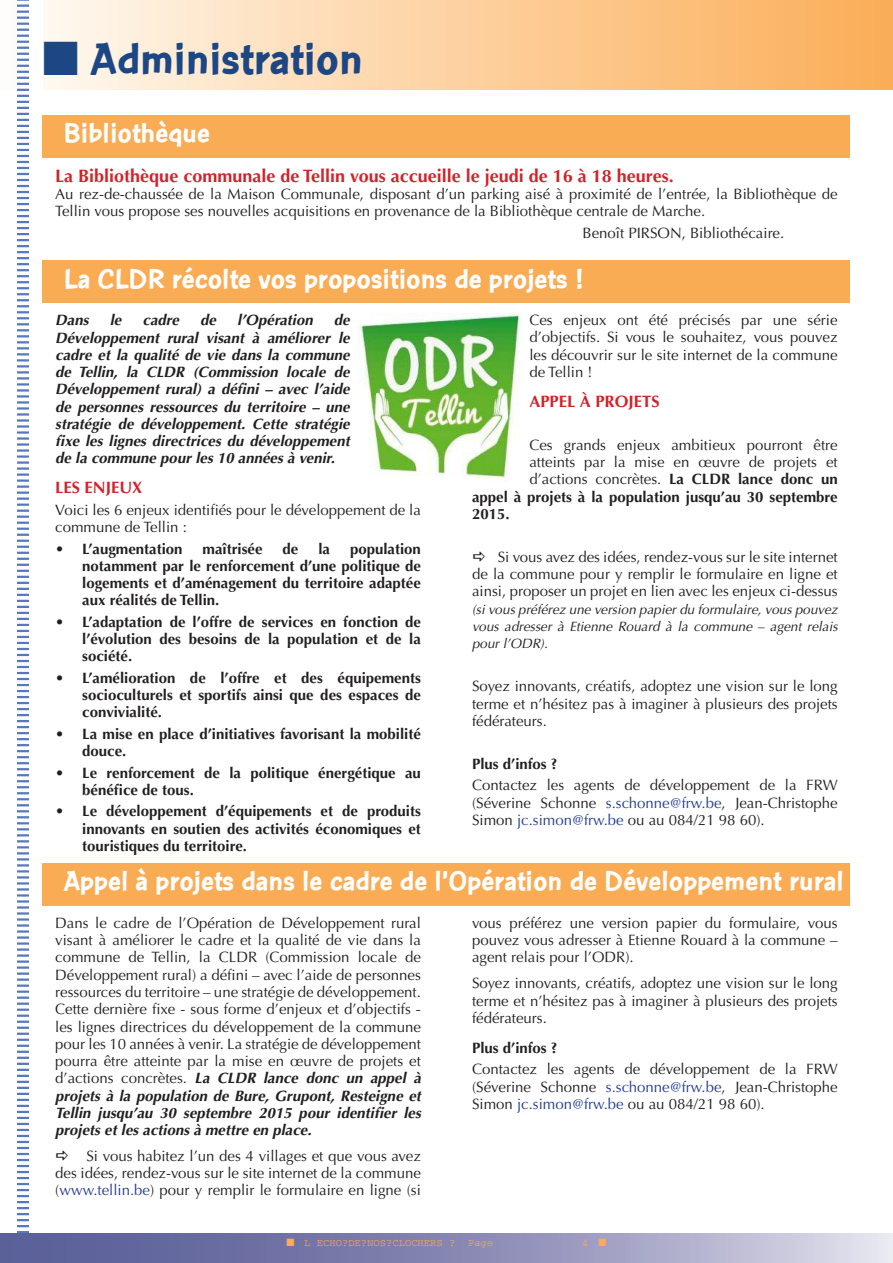
<style>
.page{position:relative;width:893px;height:1263px;background:#fff}
.page>*{position:absolute;margin:0;border:0;box-sizing:border-box;transform-origin:0 0}
.t1{font:700 48px "Con Brush";color:#1c4784}
.t2{font:30px "Con Brush Bold+ITFZSP";color:#fff}
.t3{font:18px "Optima Bold+TMKFAL";color:#d1232a}
.t4{font:16.5px "Optima Bold+TMKFAL";color:#d1232a}
.t5{font:15px/17.2px "Optima CE Roman+BSLUTU";color:#231f20;text-align:justify}
.t6{font:15px/17.2px "Optima CE Bold+VJVVPZ";color:#231f20;text-align:justify}
.t7{font:15px/17.2px "Optima CE Bold Oblique+GBOSEK";color:#231f20;text-align:justify}
.t8{font:15px/17.2px "Optima Bold+TMKFAL";color:#231f20}
.t9{font:13.5px/17.2px "Optima CE Oblique+ESBQYB";color:#231f20;text-align:justify}
.t10{font:10.5px "Courier";color:#faac55}
.s1{font-family:"Optima Bold+TMKFAL"}
.s2{color:#253f8f}
.s3{font-family:"Optima CE Roman+BSLUTU"}
</style>
<div class="page">
<div style="left:0;top:0;width:893px;height:89px;background:linear-gradient(to right,#fffbf5,#fbac54)"></div>
<div style="left:17px;top:0;width:26px;height:1263px;background:#fff"></div>
<svg style="left:17px;top:0;width:12px;height:1233px"></svg>
<svg style="left:0;top:1233px;width:893px;height:30px;background:#8f90b8"></svg>
<div style="left:43px;top:115px;width:807px;height:42px;background:#faac55"></div>
<div style="left:43px;top:260px;width:807px;height:43px;background:#faac55"></div>
<img style="left:358px;top:314px;width:162px;height:166px">
<div style="left:43px;top:863px;width:807px;height:43px;background:#faac55"></div>
<h1 class="t1" style="left:43px;top:30px;width:322px">■ Administration</h1>
<h2 class="t2" style="left:64px;top:115px;width:148px">Bibliothèque</h2>
<p class="t3" style="left:55px;top:168px;width:620px">La Bibliothèque communale de Tellin vous accueille le jeudi de 16 à 18 heures.</p>
<p class="t5" style="left:55px;top:187px;width:784px">Au rez-de-chaussée de la Maison Communale, disposant d’un parking aisé à proximité de l’entrée, la Bibliothèque de<br>Tellin vous propose ses nouvelles acquisitions en provenance de la Bibliothèque centrale de Marche.</p>
<p class="t5" style="left:583px;top:226px;width:203px">Benoît PIRSON, Bibliothécaire.</p>
<h2 class="t2" style="left:64px;top:260px;width:522px">La CLDR récolte vos propositions de projets !</h2>
<p class="t7" style="left:55px;top:313px;width:35px">Dans</p>
<p class="t7" style="left:110px;top:313px;width:13px">le</p>
<p class="t7" style="left:143px;top:313px;width:38px">cadre</p>
<p class="t7" style="left:200px;top:313px;width:17px">de</p>
<p class="t7" style="left:237px;top:313px;width:77px">l’Opération</p>
<p class="t7" style="left:55px;top:313px;width:296px;text-indent:279px">de Développement rural visant à améliorer le cadre et la qualité de vie dans la commune de Tellin, la CLDR (Commission locale de Développement rural) a défini – avec l’aide de personnes ressources du territoire – une stratégie de développement. Cette stratégie fixe les lignes directrices du développement de la commune pour les 10 années à venir.</p>
<p class="t4" style="left:55px;top:481px;width:89px">LES ENJEUX</p>
<p class="t5" style="left:55px;top:502px;width:367px">Voici les 6 enjeux identifiés pour le développement de la commune de Tellin :</p>
<p class="t6" style="left:55px;top:541px;width:129px">• L’augmentation</p>
<p class="t6" style="left:203px;top:541px;width:61px">maîtrisée</p>
<p class="t6" style="left:283px;top:541px;width:17px">de</p>
<p class="t6" style="left:318px;top:541px;width:13px">la</p>
<p class="t5" style="left:529px;top:313px;width:310px">Ces enjeux ont été précisés par une série d’objectifs. Si vous le souhaitez, vous pouvez les découvrir sur le site internet de la commune de Tellin !</p>
<p class="t4" style="left:529px;top:395px;width:132px">APPEL À PROJETS</p>
<p class="t5" style="left:529px;top:438px;width:310px">Ces grands enjeux ambitieux pourront être atteints par la mise en œuvre de projets et d’actions concrètes. <span class="s1">La CLDR lance donc un</span></p>
<p class="t8" style="left:472px;top:489px;width:367px">appel à projets à la population jusqu’au 30 septembre<br>2015.</p>
<p class="t5" style="left:472px;top:550px;width:367px;text-indent:26px">Si vous avez des idées, rendez-vous sur le site internet de la commune pour y remplir le formulaire en ligne et ainsi, proposer un projet en lien avec les enjeux ci-dessus</p>
<p class="t9" style="left:472px;top:602px;width:367px">(si vous préférez une version papier du formulaire, vous pouvez vous adresser à Etienne Rouard à la commune – agent relais pour l’ODR).</p>
<p class="t5" style="left:472px;top:679px;width:367px">Soyez innovants, créatifs, adoptez une vision sur le long terme et n’hésitez pas à imaginer à plusieurs des projets fédérateurs.</p>
<p class="t6" style="left:472px;top:756px;width:87px">Plus d’infos ?</p>
<p class="t5" style="left:472px;top:778px;width:367px">Contactez les agents de développement de la FRW (Séverine Schonne <span class="s2">s.schonne@frw.be</span>, Jean-Christophe Simon <span class="s2">jc.simon@frw.be</span> ou au 084/21 98 60).</p>
<p class="t6" style="left:82px;top:541px;width:340px;text-indent:268px">population notamment par le renforcement d’une politique de logements et d’aménagement du territoire adaptée aux réalités de Tellin.</p>
<p class="t6" style="left:82px;top:614px;width:340px;text-indent:-27px">• L’adaptation de l’offre de services en fonction de l’évolution des besoins de la population et de la société.</p>
<p class="t6" style="left:82px;top:670px;width:340px;text-indent:-27px">• L’amélioration de l’offre et des équipements socioculturels et sportifs ainsi que des espaces de convivialité.</p>
<p class="t6" style="left:82px;top:726px;width:340px;text-indent:-27px">• La mise en place d’initiatives favorisant la mobilité douce.</p>
<p class="t6" style="left:82px;top:765px;width:340px;text-indent:-27px">• Le renforcement de la politique énergétique au bénéfice de tous.</p>
<p class="t6" style="left:82px;top:804px;width:340px;text-indent:-27px">• Le développement d’équipements et de produits innovants en soutien des activités économiques et touristiques du territoire.</p>
<h2 class="t2" style="left:64px;top:863px;width:781px">Appel à projets dans le cadre de l’Opération de Développement rural</h2>
<p class="t5" style="left:55px;top:916px;width:367px">Dans le cadre de l’Opération de Développement rural visant à améliorer le cadre et la qualité de vie dans la commune de Tellin, la CLDR (Commission locale de Développement rural) a défini – avec l’aide de personnes ressources du territoire – une stratégie de développement.<br>Cette dernière fixe - sous forme d’enjeux et d’objectifs - les lignes directrices du développement de la commune pour les 10 années à venir. La stratégie de développement pourra être atteinte par la mise en œuvre de projets et</p>
<p class="t7" style="left:55px;top:1071px;width:367px"><span class="s3">d’actions concrètes.</span> La CLDR lance donc un appel à projets à la population de Bure, Grupont, Resteigne et Tellin jusqu’au 30 septembre 2015 pour identifier les projets et les actions à mettre en place.</p>
<p class="t5" style="left:55px;top:1148px;width:367px;text-indent:31px">Si vous habitez l’un des 4 villages et que vous avez des idées, rendez-vous sur le site internet de la commune (<span class="s2">www.tellin.be</span>) pour y remplir le formulaire en ligne (si</p>
<p class="t5" style="left:472px;top:916px;width:367px">vous préférez une version papier du formulaire, vous pouvez vous adresser à Etienne Rouard à la commune – agent relais pour l’ODR).</p>
<p class="t5" style="left:472px;top:976px;width:367px">Soyez innovants, créatifs, adoptez une vision sur le long terme et n’hésitez pas à imaginer à plusieurs des projets fédérateurs.</p>
<p class="t6" style="left:472px;top:1040px;width:87px">Plus d’infos ?</p>
<p class="t5" style="left:472px;top:1062px;width:367px">Contactez les agents de développement de la FRW (Séverine Schonne <span class="s2">s.schonne@frw.be</span>, Jean-Christophe Simon <span class="s2">jc.simon@frw.be</span> ou au 084/21 98 60).</p>
<p class="t10" style="left:287px;top:1239px;width:208px">■ L ECHO?DE?NOS?CLOCHERS ? Page</p>
<p class="t10" style="left:582px;top:1239px;width:26px">4 ■</p>
</div>
